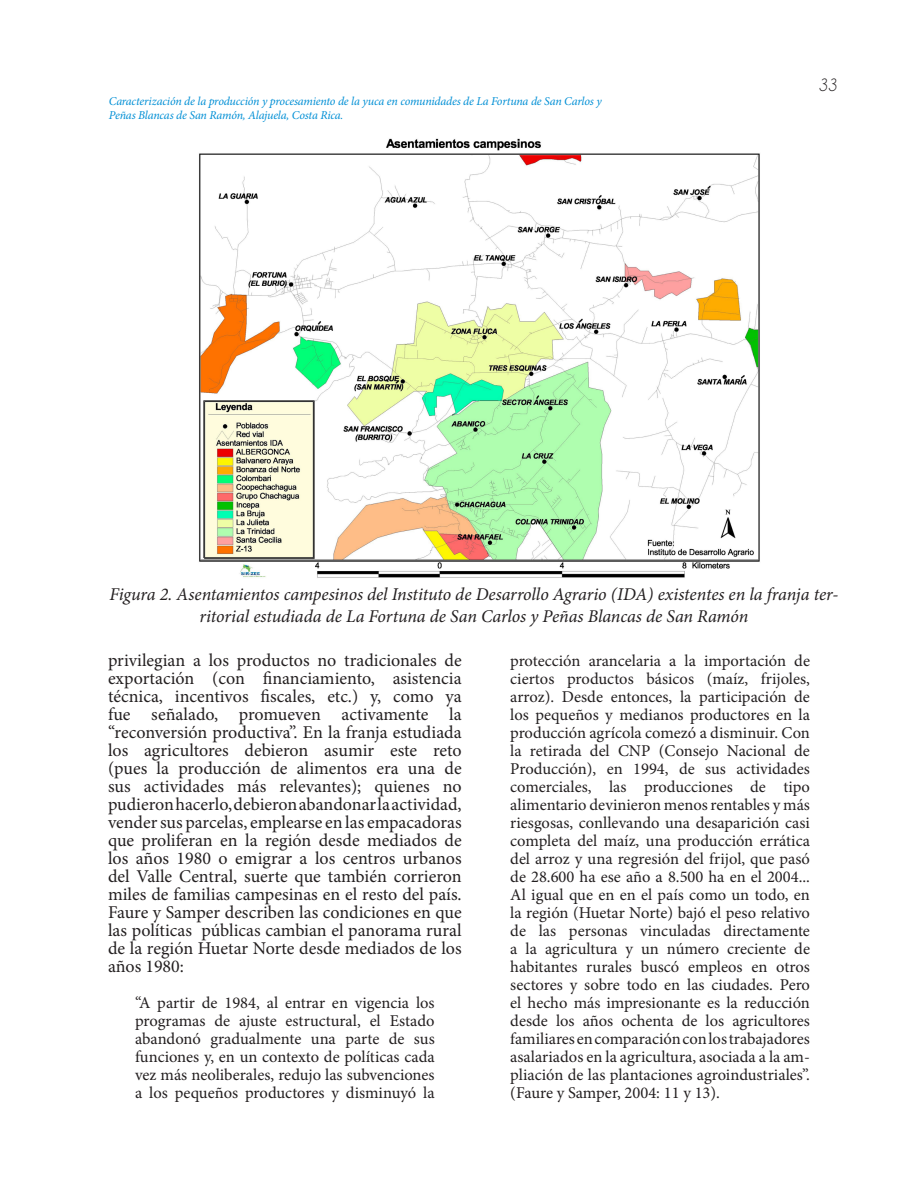
<style>
.page{position:relative;width:918px;height:1188px;background:#fff}
.page>*{position:absolute;margin:0;border:0;box-sizing:border-box;transform-origin:0 0}
.Texto_Principal{font:18px/18px "Minion Pro";color:#231f20;text-align:justify}
.Pie_de_foto{font:italic 18px/21.6px "Minion Pro";letter-spacing:-.01em;color:#231f20;text-align:center}
.Pie_de_foto-2{font:italic 18px "Champagne&Limousines";color:#231f20}
.Citas{font:16.5px/18px "Minion Pro";color:#231f20;text-align:justify}
.Encabezados{font:italic 12px/14.4px "Minion Pro";letter-spacing:-.015em;color:#008fd5}
</style>
<div class="page">
<img style="left:199px;top:138px;width:561px;height:440px">
<p class="Encabezados" style="left:109px;top:94px;width:494px">Caracterización de la producción y procesamiento de la yuca en comunidades de La Fortuna de San Carlos y<br>Peñas Blancas de San Ramón, Alajuela, Costa Rica.</p>
<p class="Pie_de_foto-2" style="left:818px;top:76px;width:20px">33</p>
<p class="Pie_de_foto" style="left:110px;top:584px;width:730px">Figura 2. Asentamientos campesinos del Instituto de Desarrollo Agrario (IDA) existentes en la franja ter&shy;ritorial estudiada de La Fortuna de San Carlos y Peñas Blancas de San Ramón</p>
<p class="Texto_Principal" style="left:108px;top:651px;width:355px">privilegian a los productos no tradicionales de exportación (con financiamiento, asistencia técnica, incentivos fiscales, etc.) y, como ya fue señalado, promueven activamente la “reconversión productiva”. En la franja estudiada los agricultores debieron asumir este reto (pues la producción de alimentos era una de sus actividades más relevantes); quienes no pudieron hacerlo, debieron abandonar la actividad, vender sus parcelas, emplearse en las empacadoras que proliferan en la región desde mediados de los años 1980 o emigrar a los centros urbanos del Valle Central, suerte que también corrieron miles de familias campesinas en el resto del país.<br>Faure y Samper describen las condiciones en que las políticas públicas cambian el panorama rural de la región Huetar Norte desde mediados de los años 1980:</p>
<p class="Citas" style="left:135px;top:994px;width:301px">“A partir de 1984, al entrar en vigencia los programas de ajuste estructural, el Estado abandonó gradualmente una parte de sus funciones y, en un contexto de políticas cada vez más neoliberales, redujo las subvenciones a los pequeños productores y disminuyó la</p>
<p class="Citas" style="left:510px;top:652px;width:301px">protección arancelaria a la importación de ciertos productos básicos (maíz, frijoles, arroz). Desde entonces, la participación de los pequeños y medianos productores en la producción agrícola comezó a disminuir. Con la retirada del CNP (Consejo Nacional de Producción), en 1994, de sus actividades comerciales, las producciones de tipo alimentario devinieron menos rentables y más riesgosas, conllevando una desaparición casi completa del maíz, una producción errática del arroz y una regresión del frijol, que pasó de 28.600 ha ese año a 8.500 ha en el 2004...<br>Al igual que en en el país como un todo, en la región (Huetar Norte) bajó el peso relativo de las personas vinculadas directamente a la agricultura y un número creciente de habitantes rurales buscó empleos en otros sectores y sobre todo en las ciudades. Pero el hecho más impresionante es la reducción desde los años ochenta de los agricultores familiares en comparación con los trabajadores asalariados en la agricultura, asociada a la am&shy;pliación de las plantaciones agroindustriales”. (Faure y Samper, 2004: 11 y 13).</p>
</div>
